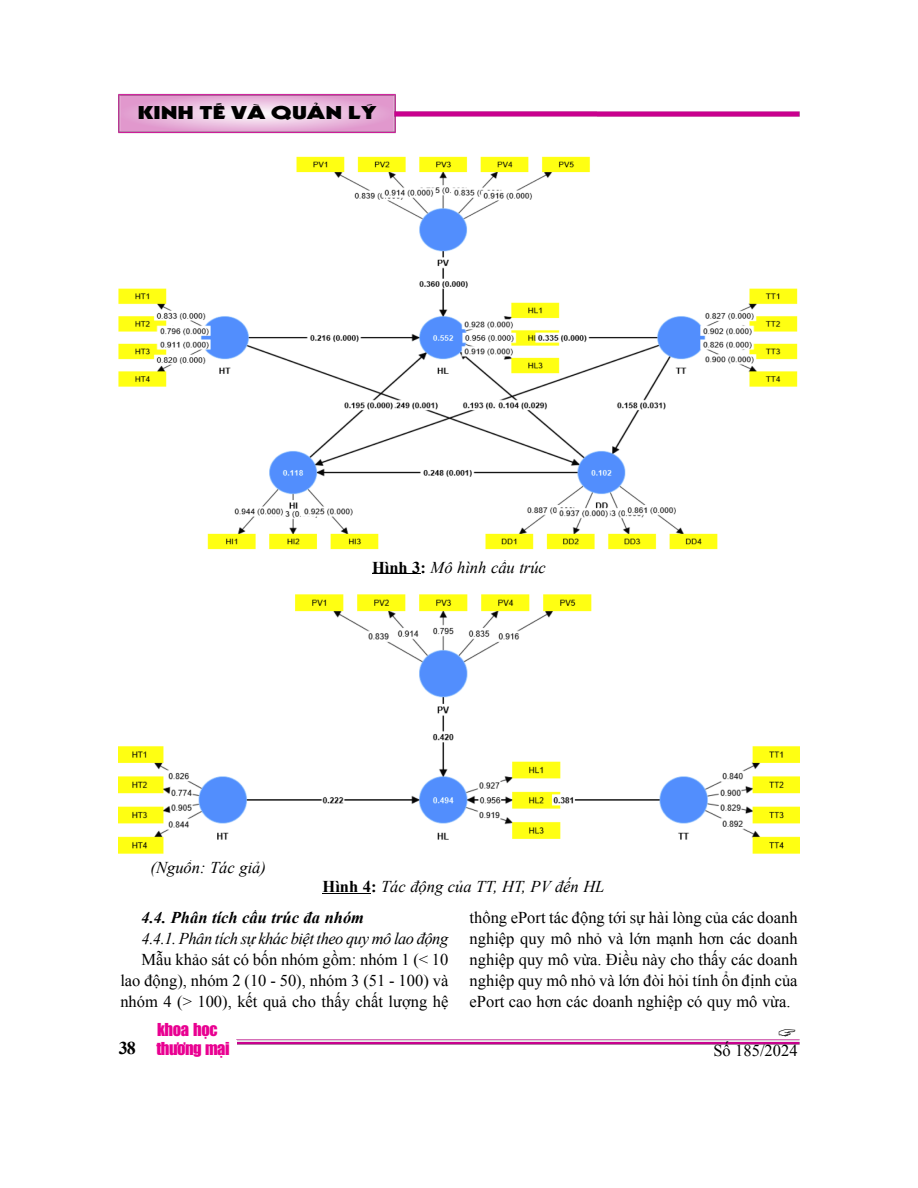
<style>
.page{position:relative;width:918px;height:1188px;background:#fff}
.page>*{position:absolute;margin:0;border:0;box-sizing:border-box;transform-origin:0 0}
.t1{font:18px "UTM Kabel KT";color:#000;scale:1.45 1}
.t2{font:700 18px "Times New Roman";color:#000}
.t3{font:16.5px/21px "Times New Roman";color:#000;text-align:justify}
.t4{font:italic 16.5px "Times New Roman";color:#000}
.t5{font:italic 16.5px "Times New Roman";letter-spacing:-.03em;color:#000}
.t6{font:italic 700 16.5px "Times New Roman";color:#000}
.t7{font:16.5px "UTM Impact";letter-spacing:-.03em;color:#e90091}
.s1{font-weight:700;font-style:normal}
</style>
<div class="page">
<img style="left:236px;top:1039px;width:564px;height:6px">
<img style="left:118px;top:93px;width:278px;height:41px">
<img style="left:392px;top:110px;width:408px;height:8px">
<div style="left:155px;top:1040px;width:82px;height:26px;background:#fff"></div>
<hr style="left:372px;top:573px;width:49px;height:1px;background:#000">
<img style="left:119px;top:156px;width:679px;height:394px">
<hr style="left:323px;top:893px;width:48px;height:1px;background:#000">
<img style="left:119px;top:594px;width:680px;height:260px">
<p class="t1" style="left:138px;top:101px;width:166px">KINH TẾ VÀ QUẢN LÝ</p>
<p class="t4" style="left:372px;top:558px;width:175px"><span class="s1">Hình 3:</span> Mô hình cấu trúc</p>
<p class="t4" style="left:151px;top:858px;width:117px">(Nguồn: Tác giả)</p>
<p class="t4" style="left:323px;top:877px;width:283px"><span class="s1">Hình 4:</span> Tác động của TT, HT, PV đến HL</p>
<p class="t6" style="left:142px;top:908px;width:224px">4.4. Phân tích cấu trúc đa nhóm</p>
<p class="t5" style="left:142px;top:929px;width:308px">4.4.1. Phân tích sự khác biệt theo quy mô lao động</p>
<p class="t3" style="left:120px;top:948px;width:330px;text-indent:21px">Mẫu khảo sát có bốn nhóm gồm: nhóm 1 (&lt; 10 lao động), nhóm 2 (10 - 50), nhóm 3 (51 - 100) và nhóm 4 (&gt; 100), kết quả cho thấy chất lượng hệ</p>
<p class="t7" style="left:157px;top:1019px;width:62px">khoa học</p>
<p class="t3" style="left:470px;top:906px;width:330px">thống ePort tác động tới sự hài lòng của các doanh nghiệp quy mô nhỏ và lớn mạnh hơn các doanh nghiệp quy mô vừa. Điều này cho thấy các doanh nghiệp quy mô nhỏ và lớn đòi hỏi tính ổn định của ePort cao hơn các doanh nghiệp có quy mô vừa.</p>
<p class="t2" style="left:119px;top:1038px;width:19px">38</p>
<p class="t3" style="left:713px;top:1040px;width:86px">Số 185/2024</p>
<p class="t7" style="left:156px;top:1037px;width:75px">thương mại</p>
</div>
